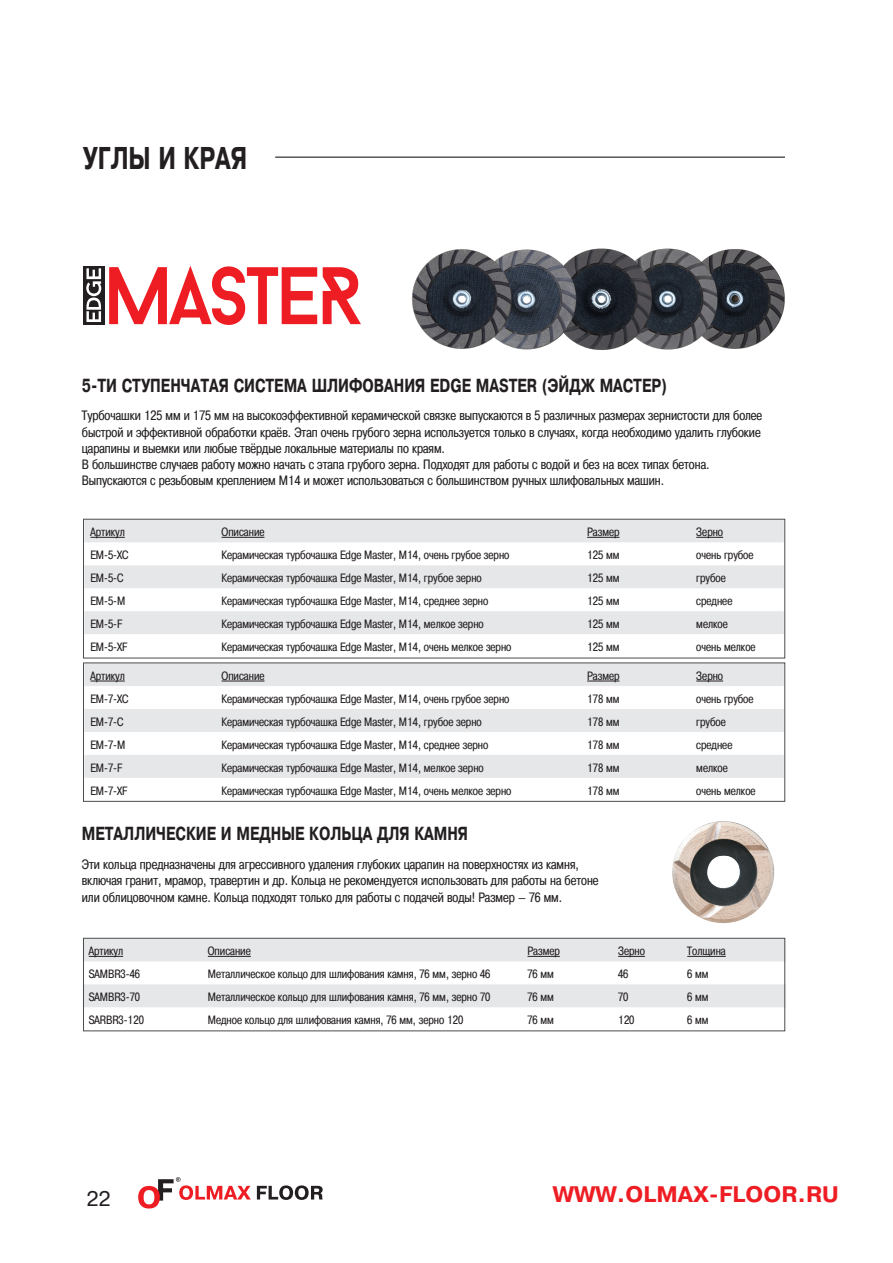
<style>
.page{position:relative;width:893px;height:1263px;background:#fff}
.page>*{position:absolute;margin:0;border:0;box-sizing:border-box;transform-origin:0 0}
.t1{font:700 condensed 30px "Pragmatica";color:#231f20}
.t2{font:700 22.5px "Pragmatica C";color:#ee1d23}
.t3{font:21px "Pragmatica C";color:#231f20}
.t4{font:700 condensed 18px "Pragmatica";color:#231f20}
.t5{font:13.5px/16.2px "Pragmatica Cond C";color:#231f20;text-align:justify}
.t6{font:12px "Pragmatica Cond C";color:#231f20}
</style>
<div class="page">
<img style="left:411px;top:248px;width:374px;height:102px">
<hr style="left:275px;top:157px;width:510px;height:1px;background:#080302">
<svg style="left:257px;top:1185px;width:66px;height:15px"></svg>
<svg style="left:138px;top:1177px;width:113px;height:31px"></svg>
<svg style="left:85px;top:521px;width:698px;height:113px;fill:#e6e7e9"></svg>
<hr style="left:90px;top:537px;width:35px;height:1px;background:#231f20">
<hr style="left:222px;top:537px;width:42px;height:1px;background:#231f20">
<hr style="left:587px;top:537px;width:32px;height:1px;background:#231f20">
<svg style="left:696px;top:537px;width:27px;height:1px"></svg>
<div style="left:83px;top:519px;width:702px;height:139px;border:1px solid #4b4c4d"></div>
<svg style="left:85px;top:665px;width:698px;height:113px;fill:#e6e7e9"></svg>
<hr style="left:90px;top:681px;width:35px;height:1px;background:#231f20">
<hr style="left:222px;top:681px;width:42px;height:1px;background:#231f20">
<hr style="left:587px;top:681px;width:32px;height:1px;background:#231f20">
<svg style="left:696px;top:681px;width:27px;height:1px"></svg>
<img style="left:672px;top:821px;width:103px;height:103px">
<svg style="left:85px;top:940px;width:698px;height:67px;fill:#e6e7e9"></svg>
<hr style="left:89px;top:956px;width:34px;height:1px;background:#231f20">
<hr style="left:208px;top:956px;width:43px;height:1px;background:#231f20">
<hr style="left:527px;top:956px;width:33px;height:1px;background:#231f20">
<svg style="left:618px;top:956px;width:27px;height:1px"></svg>
<hr style="left:687px;top:956px;width:39px;height:1px;background:#231f20">
<div style="left:83px;top:938px;width:702px;height:93px;border:1px solid #4b4c4d"></div>
<svg style="left:109px;top:266px;width:208px;height:59px"></svg>
<svg style="left:323px;top:267px;width:38px;height:57px"></svg>
<div style="left:83px;top:267px;width:21px;height:58px;background:#231f20"></div>
<svg style="left:86px;top:268px;width:15px;height:54px"></svg>
<h1 class="t1" style="left:83px;top:141px;width:166px">УГЛЫ И КРАЯ</h1>
<p class="t4" style="left:82px;top:375px;width:587px">5-ТИ СТУПЕНЧАТАЯ СИСТЕМА ШЛИФОВАНИЯ EDGE MASTER (ЭЙДЖ МАСТЕР)</p>
<p class="t5" style="left:82px;top:408px;width:682px">Турбочашки 125 мм и 175 мм на высокоэффективной керамической связке выпускаются в 5 различных размерах зернистости для более быстрой и эффективной обработки кра¸в. Этап очень грубого зерна используется только в случаях, когда необходимо удалить глубокие царапины и выемки или любые тв¸рдые локальные материалы по краям.</p>
<p class="t5" style="left:82px;top:456px;width:629px">В большинстве случаев работу можно начать с этапа грубого зерна. Подходят для работы с водой и без на всех типах бетона.</p>
<p class="t5" style="left:82px;top:472px;width:584px">Выпускаются с резьбовым креплением M14 и может использоваться с большинством ручных шлифовальных машин.</p>
<p class="t6" style="left:90px;top:525px;width:36px">Артикул</p>
<p class="t6" style="left:222px;top:525px;width:44px">Описание</p>
<p class="t6" style="left:587px;top:525px;width:34px">Размер</p>
<p class="t6" style="left:696px;top:525px;width:28px">Зерно</p>
<p class="t6" style="left:90px;top:548px;width:40px">EM-5-XC</p>
<p class="t6" style="left:222px;top:548px;width:289px">Керамическая турбочашка Edge Master, М14, очень грубое зерно</p>
<p class="t6" style="left:587px;top:548px;width:34px">125 мм</p>
<p class="t6" style="left:696px;top:548px;width:59px">очень грубое</p>
<p class="t6" style="left:90px;top:571px;width:35px">EM-5-C</p>
<p class="t6" style="left:222px;top:571px;width:262px">Керамическая турбочашка Edge Master, М14, грубое зерно</p>
<p class="t6" style="left:587px;top:571px;width:34px">125 мм</p>
<p class="t6" style="left:696px;top:571px;width:31px">грубое</p>
<p class="t6" style="left:90px;top:594px;width:36px">EM-5-M</p>
<p class="t6" style="left:222px;top:594px;width:268px">Керамическая турбочашка Edge Master, М14, среднее зерно</p>
<p class="t6" style="left:587px;top:594px;width:34px">125 мм</p>
<p class="t6" style="left:696px;top:594px;width:38px">среднее</p>
<p class="t6" style="left:90px;top:617px;width:33px">EM-5-F</p>
<p class="t6" style="left:222px;top:617px;width:264px">Керамическая турбочашка Edge Master, М14, мелкое зерно</p>
<p class="t6" style="left:587px;top:617px;width:34px">125 мм</p>
<p class="t6" style="left:696px;top:617px;width:33px">мелкое</p>
<p class="t6" style="left:90px;top:640px;width:38px">EM-5-XF</p>
<p class="t6" style="left:222px;top:640px;width:291px">Керамическая турбочашка Edge Master, М14, очень мелкое зерно</p>
<p class="t6" style="left:587px;top:640px;width:34px">125 мм</p>
<p class="t6" style="left:696px;top:640px;width:61px">очень мелкое</p>
<p class="t6" style="left:90px;top:669px;width:36px">Артикул</p>
<p class="t6" style="left:222px;top:669px;width:44px">Описание</p>
<p class="t6" style="left:587px;top:669px;width:34px">Размер</p>
<p class="t6" style="left:696px;top:669px;width:28px">Зерно</p>
<p class="t6" style="left:90px;top:692px;width:40px">EM-7-XC</p>
<p class="t6" style="left:222px;top:692px;width:289px">Керамическая турбочашка Edge Master, М14, очень грубое зерно</p>
<p class="t6" style="left:587px;top:692px;width:34px">178 мм</p>
<p class="t6" style="left:696px;top:692px;width:59px">очень грубое</p>
<p class="t6" style="left:90px;top:715px;width:34px">EM-7-C</p>
<p class="t6" style="left:222px;top:715px;width:262px">Керамическая турбочашка Edge Master, М14, грубое зерно</p>
<p class="t6" style="left:587px;top:715px;width:34px">178 мм</p>
<p class="t6" style="left:696px;top:715px;width:31px">грубое</p>
<p class="t6" style="left:90px;top:738px;width:36px">EM-7-M</p>
<p class="t6" style="left:222px;top:738px;width:268px">Керамическая турбочашка Edge Master, М14, среднее зерно</p>
<p class="t6" style="left:587px;top:738px;width:34px">178 мм</p>
<p class="t6" style="left:696px;top:738px;width:38px">среднее</p>
<p class="t6" style="left:90px;top:761px;width:33px">EM-7-F</p>
<p class="t6" style="left:222px;top:761px;width:264px">Керамическая турбочашка Edge Master, М14, мелкое зерно</p>
<p class="t6" style="left:587px;top:761px;width:34px">178 мм</p>
<p class="t6" style="left:696px;top:761px;width:33px">мелкое</p>
<p class="t6" style="left:90px;top:784px;width:38px">EM-7-XF</p>
<p class="t6" style="left:222px;top:784px;width:291px">Керамическая турбочашка Edge Master, М14, очень мелкое зерно</p>
<p class="t6" style="left:587px;top:784px;width:34px">178 мм</p>
<p class="t6" style="left:696px;top:784px;width:61px">очень мелкое</p>
<p class="t4" style="left:82px;top:824px;width:388px">МЕТАЛЛИЧЕСКИЕ И МЕДНЫЕ КОЛЬЦА ДЛЯ КАМНЯ</p>
<p class="t5" style="left:82px;top:856px;width:518px;text-align:left">Эти кольца предназначены для агрессивного удаления глубоких царапин на поверхностях из камня, включая гранит, мрамор, травертин и др. Кольца не рекомендуется использовать для работы на бетоне или облицовочном камне. Кольца подходят только для работы с подачей воды! Размер – 76 мм.</p>
<p class="t6" style="left:89px;top:944px;width:36px">Артикул</p>
<p class="t6" style="left:208px;top:944px;width:44px">Описание</p>
<p class="t6" style="left:527px;top:944px;width:34px">Размер</p>
<p class="t6" style="left:618px;top:944px;width:28px">Зерно</p>
<p class="t6" style="left:687px;top:944px;width:40px">Толщина</p>
<p class="t6" style="left:89px;top:967px;width:53px">SAMBR3-46</p>
<p class="t6" style="left:208px;top:967px;width:284px">Металлическое кольцо для шлифования камня, 76 мм, зерно 46</p>
<p class="t6" style="left:527px;top:967px;width:28px">76 мм</p>
<p class="t6" style="left:618px;top:967px;width:12px">46</p>
<p class="t6" style="left:687px;top:967px;width:23px">6 мм</p>
<p class="t6" style="left:89px;top:990px;width:53px">SAMBR3-70</p>
<p class="t6" style="left:208px;top:990px;width:284px">Металлическое кольцо для шлифования камня, 76 мм, зерно 70</p>
<p class="t6" style="left:527px;top:990px;width:28px">76 мм</p>
<p class="t6" style="left:618px;top:990px;width:12px">70</p>
<p class="t6" style="left:687px;top:990px;width:23px">6 мм</p>
<p class="t6" style="left:89px;top:1013px;width:57px">SARBR3-120</p>
<p class="t6" style="left:208px;top:1013px;width:257px">Медное кольцо для шлифования камня, 76 мм, зерно 120</p>
<p class="t6" style="left:527px;top:1013px;width:28px">76 мм</p>
<p class="t6" style="left:618px;top:1013px;width:18px">120</p>
<p class="t6" style="left:687px;top:1013px;width:23px">6 мм</p>
<h3 class="t3" style="left:87px;top:1187px;width:26px">22</h3>
<h2 class="t2" style="left:553px;top:1182px;width:288px">WWW.OLMAX-FLOOR.RU</h2>
</div>
